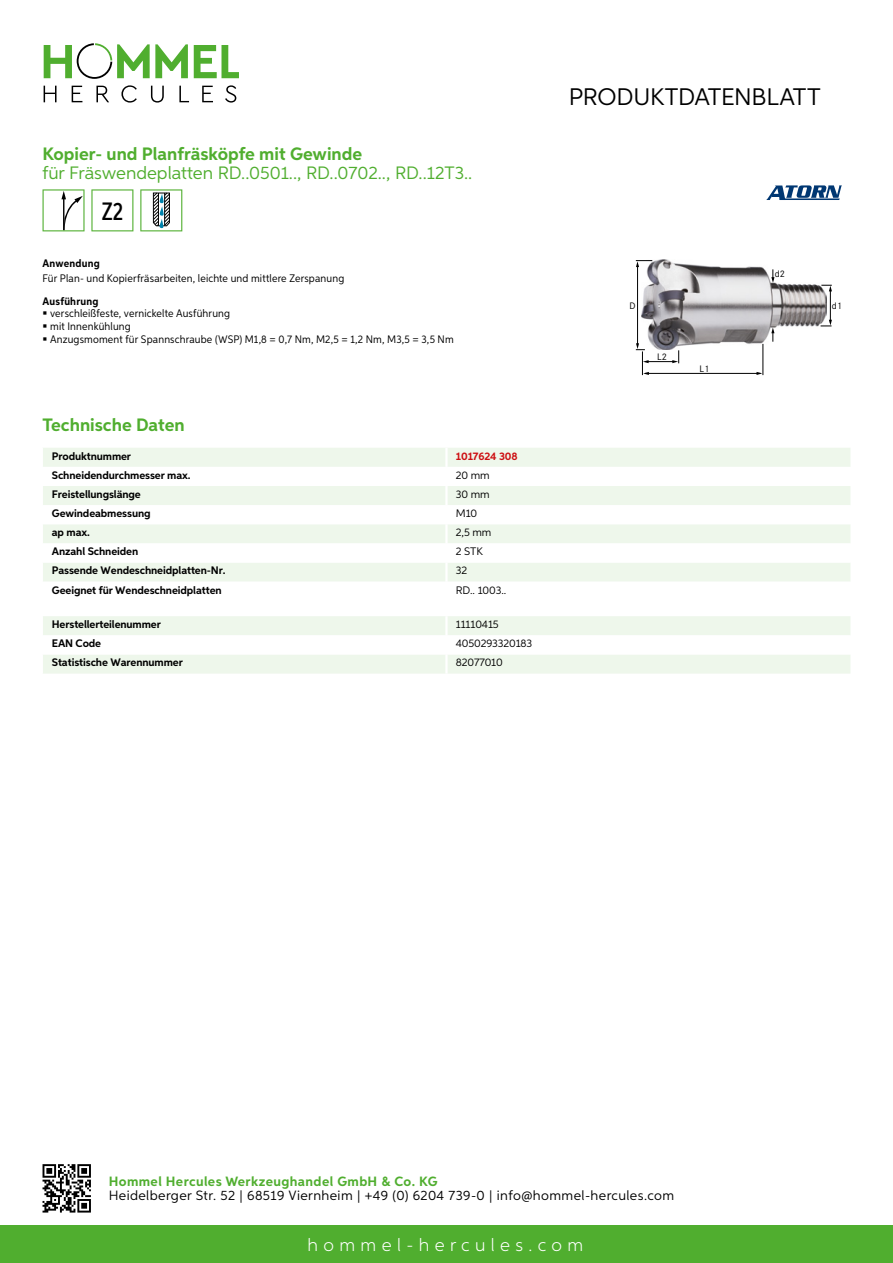
<style>
.page{position:relative;width:893px;height:1263px;background:#fff}
.page>*{position:absolute;margin:0;border:0;box-sizing:border-box;transform-origin:0 0}
.t1{font:500 25.2px "Aspira XX Nar";color:#000}
.t2{font:24px "Aspira";letter-spacing:-.01em;color:#000}
.t3{font:18px "Aspira";color:#50ae2f}
.t4{font:700 18px "Aspira";color:#50ae2f}
.t5{font:300 18px "Aspira";letter-spacing:.3em;color:#fff}
.t6{font:13.5px "Aspira";letter-spacing:.03em;color:#000}
.t7{font:700 13.5px "Aspira";letter-spacing:.03em;color:#50ae2f}
.t8{font:700 10.95px "Aspira";letter-spacing:-.01em;color:#000}
.t9{font:10.95px/12.8px "Aspira Nar";letter-spacing:.015em;color:#000}
.t10{font:10.95px "Aspira";letter-spacing:-.01em;color:#000}
.t11{font:700 10.95px "Aspira Nar";letter-spacing:.02em;color:#000}
.t12{font:700 10.95px "Aspira";letter-spacing:-.01em;color:#cd1013}
.t13{font:9.75px "Corporate S";color:#000}
</style>
<div class="page">
<div style="left:0;top:1226px;width:893px;height:37px;background:#50ae2f"></div>
<svg style="left:43px;top:1164px;width:48px;height:48px"></svg>
<svg style="left:194px;top:45px;width:45px;height:33px"></svg>
<svg style="left:44px;top:43px;width:144px;height:36px"></svg>
<svg style="left:44px;top:86px;width:13px;height:16px"></svg>
<svg style="left:72px;top:86px;width:10px;height:16px"></svg>
<svg style="left:96px;top:86px;width:13px;height:16px"></svg>
<svg style="left:121px;top:85px;width:16px;height:18px"></svg>
<svg style="left:151px;top:86px;width:13px;height:17px"></svg>
<svg style="left:179px;top:86px;width:10px;height:16px"></svg>
<svg style="left:202px;top:86px;width:11px;height:16px"></svg>
<svg style="left:225px;top:85px;width:11px;height:18px"></svg>
<div style="left:43px;top:448px;width:807px;height:19px;background:#eef7eb"></div>
<svg style="left:43px;top:486px;width:807px;height:95px;fill:#eef7eb"></svg>
<hr style="left:445px;top:448px;width:3px;height:19px;background:#fff">
<hr style="left:445px;top:486px;width:3px;height:19px;background:#fff">
<hr style="left:445px;top:505px;width:3px;height:19px;background:#fff">
<hr style="left:445px;top:524px;width:3px;height:19px;background:#fff">
<hr style="left:445px;top:543px;width:3px;height:19px;background:#fff">
<hr style="left:445px;top:562px;width:3px;height:20px;background:#fff">
<svg style="left:43px;top:616px;width:807px;height:58px"></svg>
<hr style="left:445px;top:654px;width:3px;height:20px;background:#fff">
<svg style="left:43px;top:189px;width:42px;height:42px"></svg>
<svg style="left:91px;top:189px;width:42px;height:42px"></svg>
<svg style="left:140px;top:189px;width:42px;height:42px"></svg>
<img style="left:642px;top:259px;width:184px;height:91px">
<hr style="left:830px;top:291px;width:1px;height:32px;background:#000">
<hr style="left:645px;top:373px;width:115px;height:1px;background:#000">
<hr style="left:763px;top:344px;width:1px;height:31px;background:#000">
<svg style="left:756px;top:372px;width:6px;height:3px"></svg>
<svg style="left:821px;top:320px;width:11px;height:7px"></svg>
<svg style="left:821px;top:285px;width:11px;height:6px"></svg>
<hr style="left:637px;top:265px;width:1px;height:79px;background:#000">
<svg style="left:636px;top:260px;width:16px;height:7px"></svg>
<svg style="left:636px;top:343px;width:43px;height:32px"></svg>
<svg style="left:771px;top:269px;width:3px;height:14px"></svg>
<svg style="left:771px;top:328px;width:3px;height:14px"></svg>
<svg style="left:766px;top:185px;width:76px;height:15px"></svg>
<h3 class="t4" style="left:43px;top:142px;width:321px">Kopier- und Planfräsköpfe mit Gewinde</h3>
<h3 class="t3" style="left:43px;top:162px;width:431px">für Fräswendeplatten RD..0501.., RD..0702.., RD..12T3..</h3>
<h1 class="t1" style="left:102px;top:196px;width:23px">Z2</h1>
<p class="t11" style="left:43px;top:257px;width:59px">Anwendung</p>
<p class="t9" style="left:43px;top:272px;width:303px">Für Plan- und Kopierfräsarbeiten, leichte und mittlere Zerspanung</p>
<p class="t11" style="left:43px;top:294px;width:58px">Ausführung</p>
<p class="t9" style="left:50px;top:307px;width:405px">verschleißfeste, vernickelte Ausführung<br>mit Innenkühlung<br>Anzugsmoment für Spannschraube (WSP) M1,8 = 0,7 Nm, M2,5 = 1,2 Nm, M3,5 = 3,5 Nm</p>
<h3 class="t4" style="left:43px;top:414px;width:144px">Technische Daten</h3>
<p class="t8" style="left:52px;top:449px;width:81px">Produktnummer</p>
<p class="t12" style="left:456px;top:449px;width:63px">1017624 308</p>
<p class="t8" style="left:52px;top:468px;width:140px">Schneidendurchmesser max.</p>
<p class="t10" style="left:456px;top:468px;width:35px">20 mm</p>
<p class="t8" style="left:52px;top:487px;width:90px">Freistellungslänge</p>
<p class="t10" style="left:456px;top:487px;width:35px">30 mm</p>
<p class="t8" style="left:52px;top:507px;width:100px">Gewindeabmessung</p>
<p class="t10" style="left:456px;top:507px;width:23px">M10</p>
<p class="t8" style="left:52px;top:526px;width:40px">ap max.</p>
<p class="t10" style="left:456px;top:526px;width:37px">2,5 mm</p>
<p class="t8" style="left:52px;top:545px;width:88px">Anzahl Schneiden</p>
<p class="t10" style="left:456px;top:545px;width:22px">2 STK</p>
<p class="t8" style="left:52px;top:564px;width:175px">Passende Wendeschneidplatten-Nr.</p>
<p class="t10" style="left:456px;top:564px;width:13px">32</p>
<p class="t8" style="left:52px;top:583px;width:171px">Geeignet für Wendeschneidplatten</p>
<p class="t10" style="left:456px;top:583px;width:52px">RD.. 1003..</p>
<p class="t8" style="left:52px;top:618px;width:111px">Herstellerteilenummer</p>
<p class="t10" style="left:456px;top:618px;width:44px">11110415</p>
<p class="t8" style="left:52px;top:637px;width:51px">EAN Code</p>
<p class="t10" style="left:456px;top:637px;width:78px">4050293320183</p>
<p class="t8" style="left:52px;top:656px;width:132px">Statistische Warennummer</p>
<p class="t10" style="left:456px;top:656px;width:49px">82077010</p>
<h2 class="t2" style="left:569px;top:82px;width:253px">Produktdatenblatt</h2>
<p class="t13" style="left:629px;top:300px;width:8px">D</p>
<p class="t13" style="left:657px;top:351px;width:11px">L2</p>
<p class="t13" style="left:699px;top:363px;width:11px">L1</p>
<p class="t13" style="left:775px;top:268px;width:12px">d2</p>
<p class="t13" style="left:832px;top:300px;width:12px">d1</p>
<p class="t7" style="left:109px;top:1172px;width:330px">Hommel Hercules Werkzeughandel GmbH &amp; Co. KG</p>
<p class="t6" style="left:109px;top:1187px;width:567px">Heidelberger Str. 52 | 68519 Viernheim | +49 (0) 6204 739-0 | info@hommel-hercules.com</p>
<h3 class="t5" style="left:307px;top:1234px;width:277px">hommel-hercules.com</h3>
</div>
